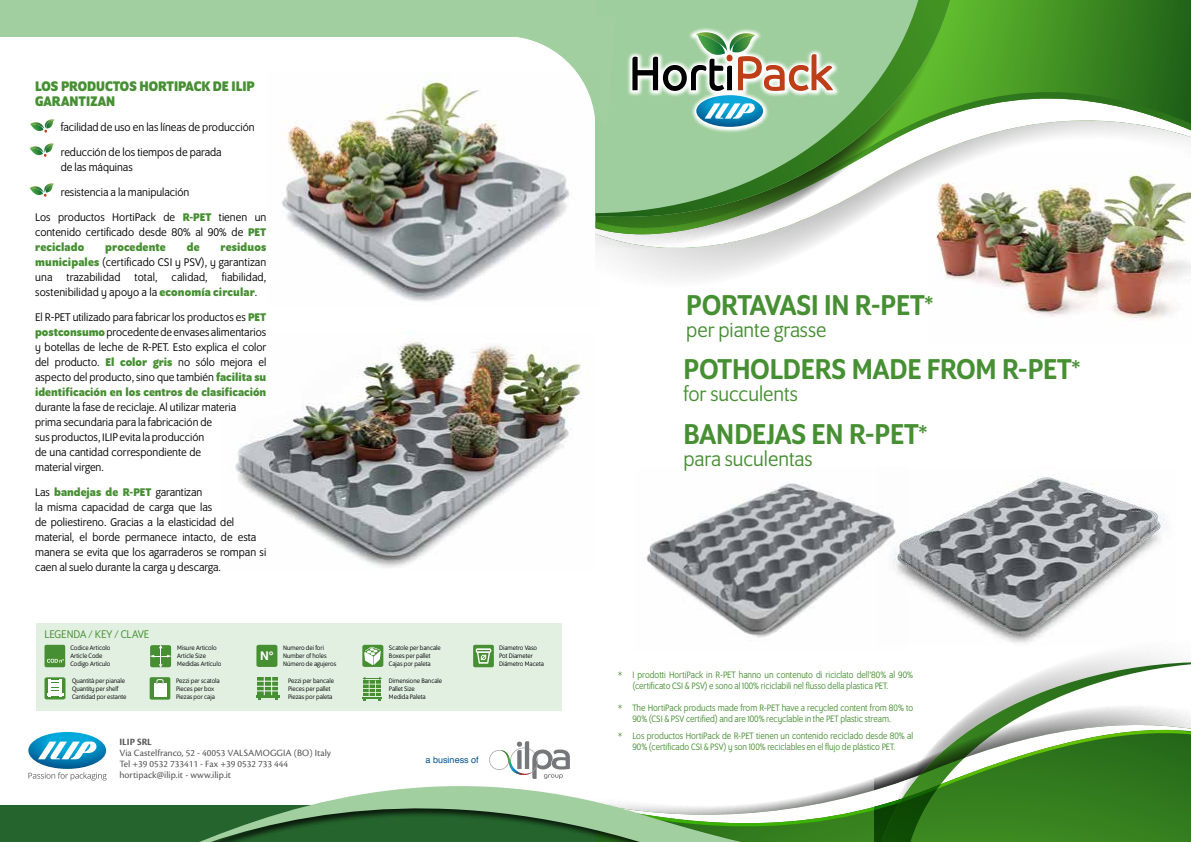
<style>
.page{position:relative;width:1191px;height:842px;background:#fff}
.page>*{position:absolute;margin:0;border:0;box-sizing:border-box;transform-origin:0 0}
.t1{font:500 31px "Program OT";color:#468f32}
.t2{font:22px "Program OT";color:#468f32}
.t3{font:700 15px/15px "Program OT";color:#468f32}
.t4{font:12px/15px "Program OT";color:#000}
.t5{font:12px "Program OT";color:#468f32}
.t6{font:700 12px "Program OT";letter-spacing:.01em;color:#468f32}
.t7{font:700 12px "Helvetica";color:#fff}
.t8{font:10px/11px "Program OT";color:#468f32;scale:.94 1}
.t9{font:10px/11px "Cronos Pro";color:#575756}
.t10{font:700 10px "Cronos Pro";letter-spacing:.005em;color:#575756}
.t11{font:9px "Helvetica";color:#005390}
.t12{font:7px/8px "Program OT";color:#000}
.s1{font-weight:700;color:#468f32}
</style>
<div class="page">
<img style="left:1001px;top:289px;width:175px;height:31px">
<svg style="left:634px;top:266px;width:557px;height:23px"></svg>
<svg style="left:959px;top:0;width:232px;height:56px;background:#3e8d22"></svg>
<img style="left:608px;top:56px;width:583px;height:210px">
<img style="left:959px;top:73px;width:232px;height:172px">
<svg style="left:600px;top:238px;width:359px;height:13px"></svg>
<svg style="left:600px;top:0;width:359px;height:238px"></svg>
<svg style="left:595px;top:0;width:355px;height:227px"></svg>
<div style="left:0;top:806px;width:595px;height:36px;background:#25642c"></div>
<div style="left:0;top:0;width:595px;height:36px;background:#a1cfa0"></div>
<svg style="left:1075px;top:653px;width:99px;height:9px"></svg>
<svg style="left:931px;top:662px;width:260px;height:180px"></svg>
<svg style="left:167px;top:749px;width:813px;height:93px"></svg>
<svg style="left:503px;top:8px;width:113px;height:116px"></svg>
<img style="left:235px;top:341px;width:355px;height:227px">
<img style="left:281px;top:73px;width:319px;height:229px">
<svg style="left:626px;top:26px;width:213px;height:107px;background:#a4d0a3"></svg>
<svg style="left:631px;top:31px;width:203px;height:96px;background:#9fbb9f"></svg>
<svg style="left:30px;top:119px;width:25px;height:14px"></svg>
<svg style="left:29px;top:143px;width:25px;height:14px"></svg>
<svg style="left:29px;top:183px;width:25px;height:14px"></svg>
<div style="left:36px;top:623px;width:525px;height:87px;background:#e2f0e2"></div>
<div style="left:45px;top:645px;width:20px;height:22px;background:#468f32;border-radius:2px"></div>
<svg style="left:47px;top:659px;width:17px;height:4px"></svg>
<svg style="left:150px;top:645px;width:22px;height:23px"></svg>
<svg style="left:362px;top:645px;width:21px;height:22px"></svg>
<svg style="left:256px;top:645px;width:21px;height:22px"></svg>
<div style="left:473px;top:645px;width:21px;height:22px;background:#468f32;border-radius:2px"></div>
<svg style="left:475px;top:648px;width:16px;height:16px"></svg>
<svg style="left:45px;top:677px;width:20px;height:22px"></svg>
<hr style="left:256px;top:696px;width:23px;height:2px;background:#468f32">
<svg style="left:257px;top:677px;width:22px;height:23px"></svg>
<svg style="left:362px;top:677px;width:20px;height:23px"></svg>
<div style="left:150px;top:677px;width:20px;height:23px;background:#468f32;border-radius:2px"></div>
<div style="left:154px;top:683px;width:12px;height:13px;background:#fff"></div>
<svg style="left:156px;top:679px;width:8px;height:5px"></svg>
<svg style="left:395px;top:741px;width:193px;height:46px"></svg>
<svg style="left:28px;top:732px;width:79px;height:49px"></svg>
<img style="left:907px;top:476px;width:258px;height:163px">
<img style="left:646px;top:482px;width:261px;height:156px">
<p class="t3" style="left:35px;top:79px;width:221px">LOS PRODUCTOS HORTIPACK DE ILIP<br>GARANTIZAN</p>
<p class="t4" style="left:61px;top:115px;width:195px;line-height:24.9px">facilidad de uso en las líneas de producción reducción de los tiempos de parada</p>
<p class="t4" style="left:61px;top:160px;width:74px">de las máquinas</p>
<p class="t4" style="left:61px;top:184px;width:130px">resistencia a la manipulación</p>
<p class="t4" style="left:35px;top:209px;width:233px">Los productos HortiPack de <span class="s1">R-PET</span> tienen un</p>
<p class="t4" style="left:35px;top:224px;width:233px">contenido certificado desde 80% al 90% de <span class="s1">PET reciclado</span></p>
<p class="t4" style="left:35px;top:239px;width:233px;text-align:justify;text-indent:185px"><span class="s1">residuos municipales</span> (certificado CSI y PSV), y garantizan una trazabilidad total, calidad, fiabilidad, sostenibilidad y apoyo a la <span class="s1">economía circular</span>.</p>
<p class="t4" style="left:35px;top:309px;width:233px;text-align:justify">El R-PET utilizado para fabricar los productos es <span class="s1">PET postconsumo</span> procedente de envases alimentarios y botellas de leche de R-PET. Esto explica el color del producto. <span class="s1">El color gris</span> no sólo mejora el aspecto del producto, sino que también <span class="s1">facilita su identificación en los centros de clasificación</span></p>
<p class="t4" style="left:35px;top:399px;width:202px">durante la fase de reciclaje. Al utilizar materia prima secundaria para la fabricación de<br>sus productos, ILIP evita la producción<br>de una cantidad correspondiente de material virgen.</p>
<p class="t4" style="left:35px;top:484px;width:232px">Las <span class="s1">bandejas de R-PET</span> garantizan<br>la misma capacidad de carga que las<br>de poliestireno. Gracias a la elasticidad del material, el borde permanece intacto, de esta manera se evita que los agarraderos se rompan si caen al suelo durante la carga y descarga.</p>
<p class="t6" style="left:105px;top:240px;width:62px">procedente</p>
<p class="t6" style="left:187px;top:240px;width:14px">de</p>
<p class="t5" style="left:45px;top:627px;width:106px">LEGENDA / KEY / CLAVE</p>
<p class="t7" style="left:260px;top:649px;width:15px">N°</p>
<p class="t12" style="left:283px;top:644px;width:55px">Numero dei fori<br>Number of holes<br>Número de agujeros</p>
<p class="t12" style="left:499px;top:644px;width:46px">Diametro Vaso<br>Pot Diameter<br>Diámetro Maceta</p>
<p class="t12" style="left:70px;top:644px;width:42px">Codice Articolo<br>Article Code<br>Codigo Articulo</p>
<p class="t12" style="left:177px;top:644px;width:45px">Misure Articolo<br>Article Size<br>Medidas Artículo</p>
<p class="t12" style="left:389px;top:644px;width:53px">Scatole per bancale<br>Boxes per pallet<br>Cajas por paleta</p>
<p class="t12" style="left:72px;top:676px;width:56px">Quantità per pianale<br>Quantity per shelf<br>Cantidad por estante</p>
<p class="t12" style="left:288px;top:676px;width:47px">Pezzi per bancale<br>Pieces per pallet<br>Piezas por paleta</p>
<p class="t12" style="left:389px;top:676px;width:55px">Dimensione Bancale<br>Pallet Size<br>Medida Paleta</p>
<p class="t12" style="left:176px;top:676px;width:45px">Pezzi per scatola<br>Pieces per box<br>Piezas por caja</p>
<p class="t10" style="left:119px;top:737px;width:34px">ILIP SRL</p>
<p class="t9" style="left:119px;top:748px;width:213px">Via Castelfranco, 52 - 40053 VALSAMOGGIA (BO) Italy<br>Tel +39 0532 733411 - Fax +39 0532 733 444 hortipack@ilip.it - www.ilip.it</p>
<p class="t11" style="left:425px;top:753px;width:55px">a business of</p>
<h1 class="t1" style="left:686px;top:287px;width:248px">PORTAVASI IN R-PET<sup>*</sup></h1>
<h2 class="t2" style="left:686px;top:317px;width:142px">per piante grasse</h2>
<h1 class="t1" style="left:683px;top:352px;width:398px">POTHOLDERS MADE FROM R-PET<sup>*</sup></h1>
<h2 class="t2" style="left:683px;top:382px;width:116px">for succulents</h2>
<h1 class="t1" style="left:683px;top:417px;width:245px">BANDEJAS EN R-PET<sup>*</sup></h1>
<h2 class="t2" style="left:683px;top:447px;width:131px">para suculentas</h2>
<p class="t8" style="left:632px;top:670px;width:300px;text-indent:-14px">* I prodotti HortiPack in R-PET hanno un contenuto di riciclato dell’80% al 90% (certificato CSI &amp; PSV) e sono al 100% riciclabili nel flusso della plastica PET.</p>
<p class="t8" style="left:632px;top:703px;width:300px;text-indent:-14px">* The HortiPack products made from R-PET have a recycled content from 80% to<br>90% (CSI &amp; PSV certified) and are 100% recyclable in the PET plastic stream.</p>
<p class="t8" style="left:618px;top:730px;width:315px;text-align:center">* Los productos HortiPack de R-PET tienen un contenido reciclado desde 80% al<br>90% (certificado CSI &amp; PSV) y son 100% reciclables en el flujo de plástico PET.</p>
</div>
